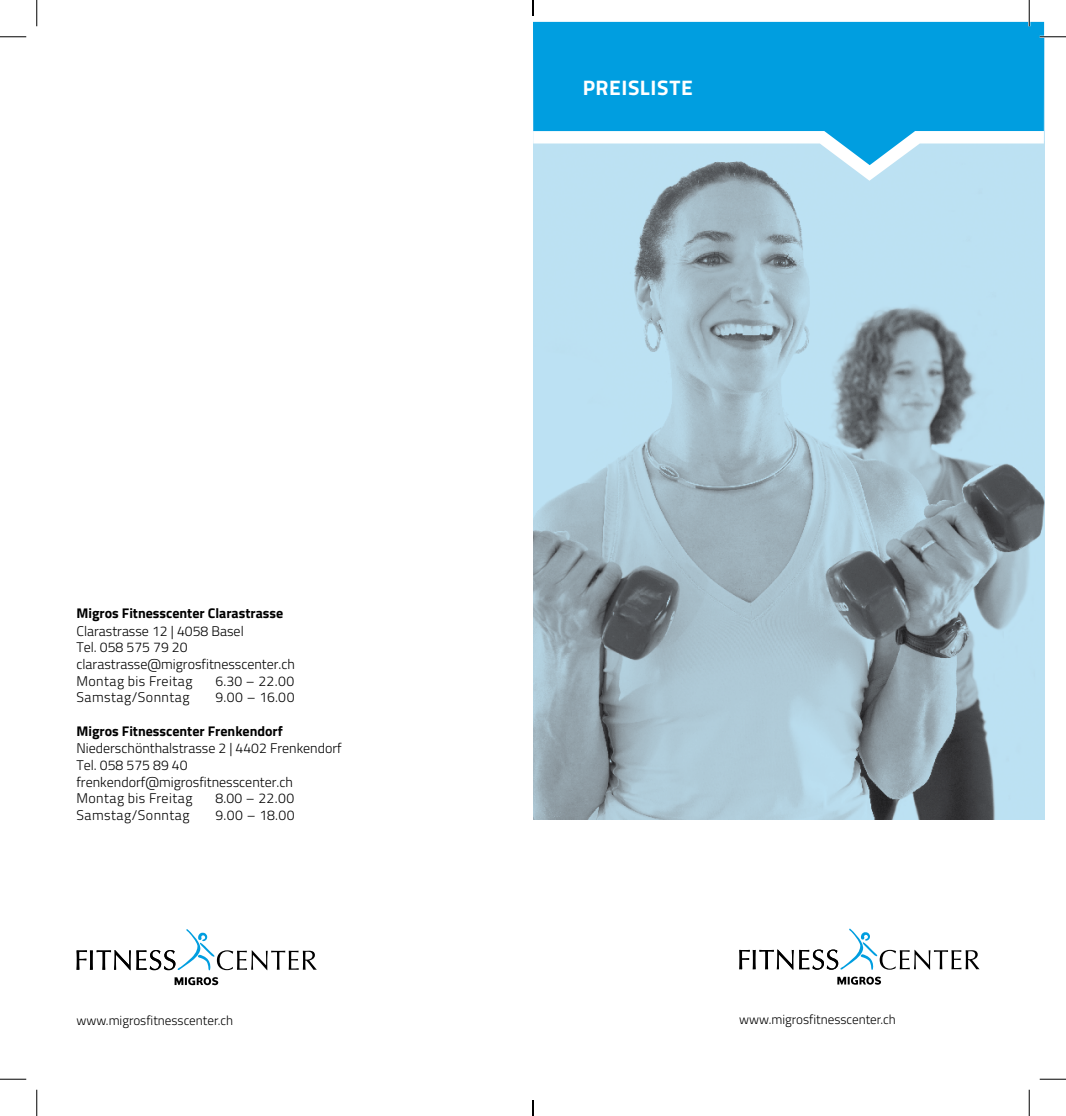
<style>
.page{position:relative;width:1066px;height:1116px;background:#fff}
.page>*{position:absolute;margin:0;border:0;box-sizing:border-box;transform-origin:0 0}
.t1{font:700 21px "Titillium Web";letter-spacing:.025em;color:#fff}
.t2{font:300 14px/16.6px "Titillium Web";color:#000}
.t3{font:700 14px "Titillium Web";color:#000}
.t4{font:300 14px "Titillium Web";letter-spacing:.035em;color:#000}
.t5{font:300 13.12px "Titillium Web";color:#000}
</style>
<div class="page">
<img style="left:533px;top:181px;width:511px;height:637px">
<svg style="left:533px;top:165px;width:511px;height:16px;background:#b2d1e0"></svg>
<svg style="left:533px;top:22px;width:511px;height:143px;background:#2eaee4"></svg>
<svg style="left:739px;top:949px;width:54px;height:20px"></svg>
<svg style="left:799px;top:928px;width:180px;height:42px"></svg>
<svg style="left:837px;top:976px;width:44px;height:8px"></svg>
<svg style="left:76px;top:929px;width:241px;height:41px"></svg>
<svg style="left:175px;top:977px;width:43px;height:8px"></svg>
<hr style="left:1039px;top:36px;width:27px;height:2px;background:#fff">
<hr style="left:1028px;top:0;width:2px;height:26px;background:#fff">
<svg style="left:0;top:36px;width:26px;height:1px"></svg>
<svg style="left:1039px;top:36px;width:27px;height:1px"></svg>
<svg style="left:0;top:1078px;width:26px;height:1px"></svg>
<svg style="left:1039px;top:1078px;width:27px;height:1px"></svg>
<svg style="left:36px;top:0;width:1px;height:26px"></svg>
<svg style="left:36px;top:1089px;width:1px;height:26px"></svg>
<svg style="left:1029px;top:0;width:1px;height:26px"></svg>
<svg style="left:1029px;top:1089px;width:1px;height:26px"></svg>
<svg style="left:532px;top:0;width:2px;height:16px"></svg>
<svg style="left:532px;top:1100px;width:2px;height:15px"></svg>
<p class="t3" style="left:76px;top:602px;width:208px">Migros Fitnesscenter Clarastrasse</p>
<p class="t2" style="left:76px;top:622px;width:220px">Clarastrasse 12 | 4058 Basel<br>Tel. 058 575 79 20 clarastrasse@migrosfitnesscenter.ch<br>Montag bis Freitag</p>
<p class="t2" style="left:215px;top:671px;width:80px">6.30 – 22.00</p>
<p class="t4" style="left:76px;top:687px;width:115px">Samstag/Sonntag</p>
<p class="t2" style="left:215px;top:688px;width:81px">9.00 – 16.00</p>
<p class="t3" style="left:76px;top:720px;width:208px">Migros Fitnesscenter Frenkendorf</p>
<p class="t2" style="left:76px;top:739px;width:267px">Niederschönthalstrasse 2 | 4402 Frenkendorf<br>Tel. 058 575 89 40 frenkendorf@migrosfitnesscenter.ch<br>Montag bis Freitag</p>
<p class="t2" style="left:215px;top:789px;width:80px">8.00 – 22.00</p>
<p class="t4" style="left:76px;top:804px;width:115px">Samstag/Sonntag</p>
<p class="t2" style="left:215px;top:805px;width:81px">9.00 – 18.00</p>
<h1 class="t1" style="left:583px;top:71px;width:112px">PREISLISTE</h1>
<p class="t5" style="left:76px;top:1010px;width:158px">www.migrosfitnesscenter.ch</p>
<p class="t5" style="left:739px;top:1009px;width:158px">www.migrosfitnesscenter.ch</p>
</div>
